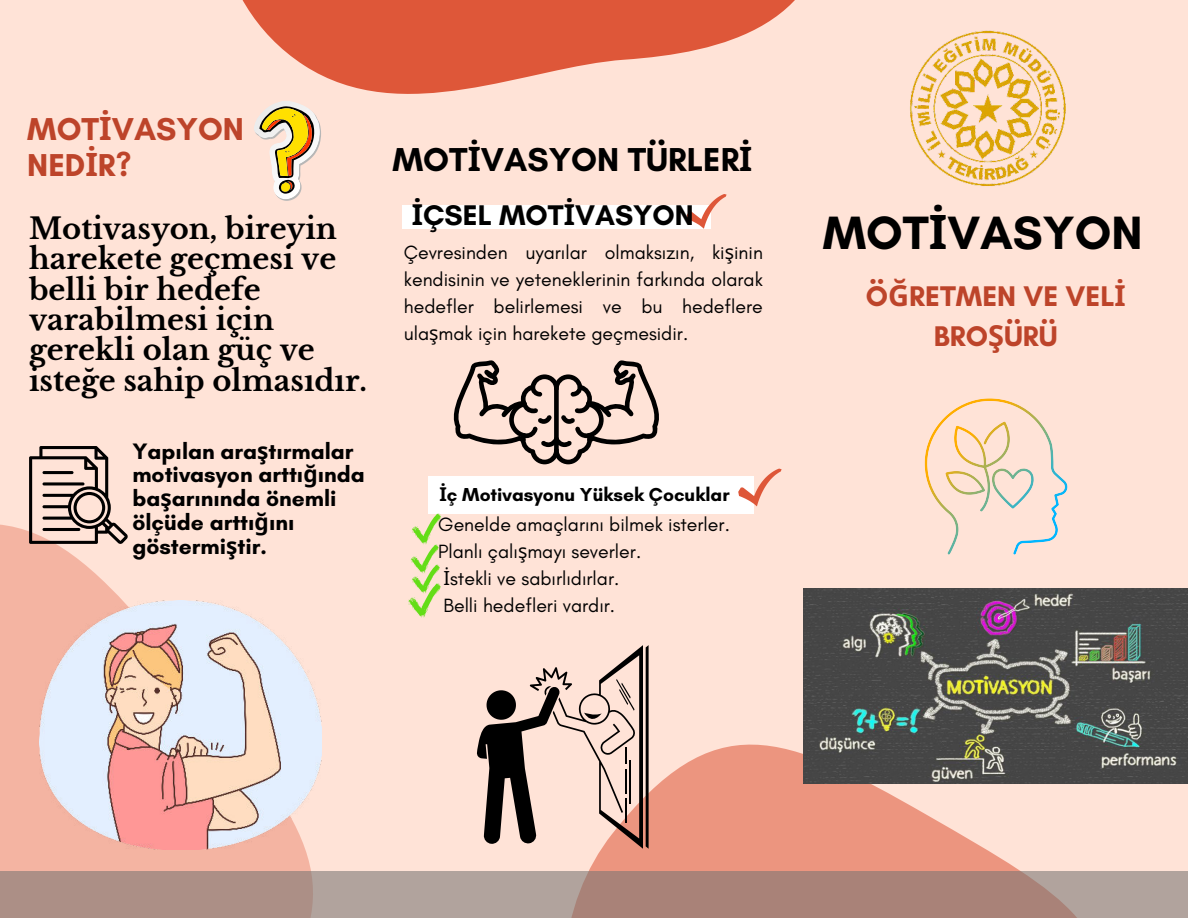
<style>
.page{position:relative;width:1188px;height:918px;background:#ffe3d7}
.page>*{position:absolute;margin:0;border:0;box-sizing:border-box;transform-origin:0 0}
.t1{font:700 47.55px "Glacial Indifference";color:#000}
.t2{font:700 33.75px "Glacial Indifference";color:#000}
.t3{font:700 32.25px/36px "Glacial Indifference";color:#bd442a}
.t4{font:700 28.95px/30.3px "Libre Baskerville";color:#000}
.t5{font:700 28.95px/40.5px "Glacial Indifference";color:#bd442a;text-align:center}
.t6{font:700 28.95px "Glacial Indifference";color:#000}
.t7{font:700 22.8px/23.9px "Glacial Indifference";color:#000}
.t8{font:19.5px/27px "Glacial Indifference";color:#000;text-align:justify}
.t9{font:700 19.05px "Glacial Indifference";color:#000}
.s1{font-family:"Noto Sans"}
</style>
<div class="page">
<svg style="left:589px;top:744px;width:518px;height:127px;fill:#ec957f"></svg>
<svg style="left:0;top:524px;width:311px;height:347px;fill:#f4b4a2"></svg>
<svg style="left:0;top:871px;width:1188px;height:47px"></svg>
<div style="left:402px;top:205px;width:309px;height:24px;background:#fff"></div>
<svg style="left:687px;top:194px;width:39px;height:35px"></svg>
<svg style="left:242px;top:0;width:553px;height:94px;fill:#de5739"></svg>
<div style="left:428px;top:476px;width:325px;height:38px;background:#fff"></div>
<svg style="left:738px;top:469px;width:44px;height:37px"></svg>
<img style="left:803px;top:589px;width:385px;height:194px">
<img style="left:910px;top:30px;width:156px;height:156px">
<svg style="left:254px;top:101px;width:67px;height:100px"></svg>
<svg style="left:29px;top:446px;width:99px;height:98px"></svg>
<svg style="left:408px;top:513px;width:33px;height:105px"></svg>
<svg style="left:453px;top:360px;width:206px;height:104px"></svg>
<img style="left:40px;top:600px;width:282px;height:249px">
<svg style="left:477px;top:645px;width:172px;height:204px"></svg>
<svg style="left:983px;top:398px;width:14px;height:1px"></svg>
<h3 class="t3" style="left:27px;top:111px;width:218px">MOT<span class="s1">İ</span>VASYON<br>NED<span class="s1">İ</span>R?</h3>
<h3 class="t4" style="left:29px;top:213px;width:340px">Motivasyon, bireyin harekete geçmesi ve belli bir hedefe varabilmesi için gerekli olan güç ve isteğe sahip olmasıdır.</h3>
<p class="t7" style="left:132px;top:439px;width:234px">Yapılan ara<span class="s1">ş</span>tırmalar motivasyon arttı<span class="s1">ğ</span>ında ba<span class="s1">ş</span>arınında önemli ölçüde arttı<span class="s1">ğ</span>ını göstermi<span class="s1">ş</span>tir.</p>
<h2 class="t2" style="left:392px;top:139px;width:361px">MOT<span class="s1">İ</span>VASYON TÜRLER<span class="s1">İ</span></h2>
<h3 class="t6" style="left:412px;top:197px;width:284px"><span class="s1">İ</span>ÇSEL MOT<span class="s1">İ</span>VASYON</h3>
<p class="t8" style="left:404px;top:240px;width:361px">Çevresinden uyarılar olmaksızın, ki<span class="s1">ş</span>inin kendisinin ve yeteneklerinin farkında olarak hedefler belirlemesi ve bu hedeflere ula<span class="s1">ş</span>mak için harekete geçmesidir.</p>
<p class="t9" style="left:439px;top:483px;width:292px"><span class="s1">İ</span>ç Motivasyonu Yüksek Çocuklar</p>
<p class="t8" style="left:438px;top:511px;width:293px;text-align:left">Genelde amaçlarını bilmek isterler.<br>Planlı çalı<span class="s1">ş</span>mayı severler.<br><span class="s1">İ</span>stekli ve sabırlıdırlar.<br>Belli hedefleri vardır.</p>
<h1 class="t1" style="left:823px;top:204px;width:321px">MOT<span class="s1">İ</span>VASYON</h1>
<h3 class="t5" style="left:866px;top:275px;width:261px">Ö<span class="s1">Ğ</span>RETMEN VE VEL<span class="s1">İ<br></span>BRO<span class="s1">Ş</span>ÜRÜ</h3>
</div>
